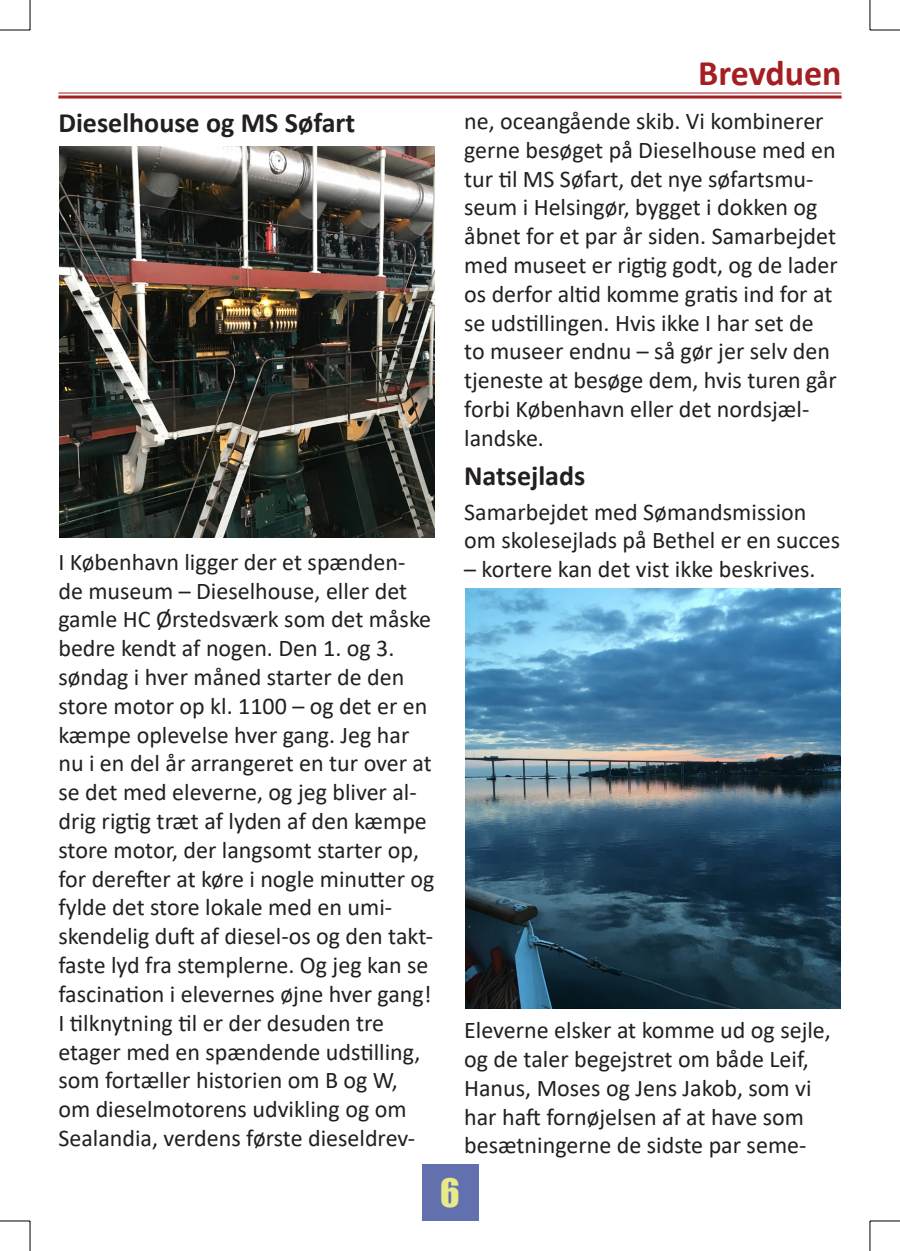
<style>
.page{position:relative;width:900px;height:1251px;background:#fff}
.page>*{position:absolute;margin:0;border:0;box-sizing:border-box;transform-origin:0 0}
.t1{font:700 36px "Calibri";color:#a31f21}
.t2{font:36px "Impact";color:#e7ea88}
.t3{font:700 28px "Calibri";color:#231f20}
.t4{font:24px/28.8px "Calibri";color:#231f20}
</style>
<div class="page">
<div style="left:421px;top:1164px;width:57px;height:57px;background:#6370ae"></div>
<hr style="left:58px;top:92px;width:783px;height:1px;background:#a31f21">
<hr style="left:58px;top:95px;width:783px;height:3px;background:#a31f21">
<img style="left:60px;top:146px;width:374px;height:391px">
<img style="left:465px;top:588px;width:374px;height:420px">
<hr style="left:0;top:30px;width:30px;height:1px;background:#000">
<hr style="left:869px;top:30px;width:30px;height:1px;background:#000">
<hr style="left:0;top:1220px;width:30px;height:1px;background:#000">
<hr style="left:869px;top:1220px;width:30px;height:1px;background:#000">
<hr style="left:30px;top:0;width:1px;height:30px;background:#000">
<hr style="left:30px;top:1221px;width:1px;height:30px;background:#000">
<hr style="left:869px;top:0;width:1px;height:30px;background:#000">
<hr style="left:869px;top:1221px;width:1px;height:30px;background:#000">
<p class="t3" style="left:58px;top:103px;width:298px">Dieselhouse og MS Søfart</p>
<p class="t4" style="left:58px;top:547px;width:377px">I København ligger der et spænden&shy;de museum – Dieselhouse, eller det gamle HC Ørstedsværk som det måske bedre kendt af nogen. Den 1. og 3. søndag i hver måned starter de den store motor op kl. 1100 – og det er en kæmpe oplevelse hver gang. Jeg har nu i en del år arrangeret en tur over at se det med eleverne, og jeg bliver al&shy;drig rigtig træt af lyden af den kæmpe store motor, der langsomt starter op, for derefter at køre i nogle minutter og fylde det store lokale med en umi&shy;skendelig duft af diesel-os og den takt&shy;faste lyd fra stemplerne. Og jeg kan se fascination i elevernes øjne hver gang!<br>I tilknytning til er der desuden tre etager med en spændende udstilling, som fortæller historien om B og W, om dieselmotorens udvikling og om Sealandia, verdens første dieseldrev-</p>
<h1 class="t1" style="left:697px;top:48px;width:145px">Brevduen</h1>
<p class="t4" style="left:464px;top:106px;width:375px">ne, oceangående skib. Vi kombinerer gerne besøget på Dieselhouse med en tur til MS Søfart, det nye søfartsmu&shy;seum i Helsingør, bygget i dokken og åbnet for et par år siden. Samarbejdet med museet er rigtig godt, og de lader os derfor altid komme gratis ind for at se udstillingen. Hvis ikke I har set de to museer endnu – så gør jer selv den tjeneste at besøge dem, hvis turen går forbi København eller det nordsjæl&shy;landske.</p>
<p class="t3" style="left:464px;top:456px;width:123px">Natsejlads</p>
<p class="t4" style="left:464px;top:496px;width:377px">Samarbejdet med Sømandsmission om skolesejlads på Bethel er en succes</p>
<p class="t4" style="left:464px;top:554px;width:353px">– kortere kan det vist ikke beskrives.</p>
<p class="t4" style="left:464px;top:1015px;width:368px">Eleverne elsker at komme ud og sejle, og de taler begejstret om både Leif, Hanus, Moses og Jens Jakob, som vi har haft fornøjelsen af at have som besætningerne de sidste par seme-</p>
<h1 class="t2" style="left:440px;top:1164px;width:21px">6</h1>
</div>
